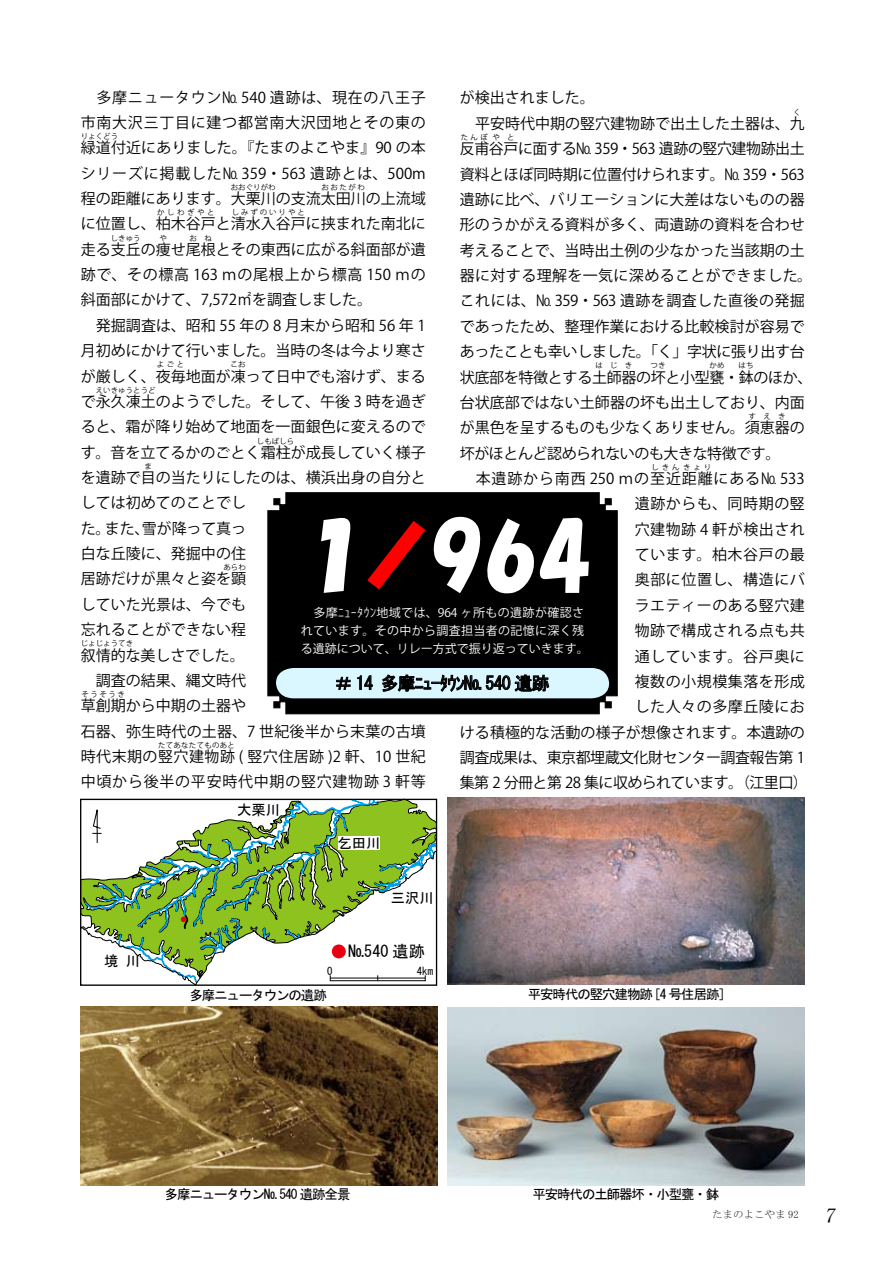
<style>
.page{position:relative;width:893px;height:1263px;background:#fff}
.page>*{position:absolute;margin:0;border:0;box-sizing:border-box;transform-origin:0 0}
.t1{font:82.5px "HGS Soei Kakupoptai";color:#fff}
.t2{font:18px "MS Gothic";letter-spacing:-.04em;color:#000}
.t3{font:16.2px "MS Gothic";color:#000}
.t4{font:15px/25.3px "Koz Go Pro";color:#000}
.t5{font:15px/25.3px "Koz Go Pro";letter-spacing:.035em;color:#000;text-align:right}
.t6{font:15px/25.3px "Koz Go Pro";letter-spacing:-.03em;color:#000}
.t7{font:15px "Koz Go Pro";letter-spacing:.05em;color:#000}
.t8{font:14.4px "MS Gothic";color:#000}
.t9{font:13.95px "MS Gothic";color:#000}
.t10{font:13.5px "MS Gothic";letter-spacing:-.08em;color:#000}
.t11{font:12px/18px "Koz Go Pro";letter-spacing:.03em;color:#fff}
.t12{font:10.8px "MS Gothic";color:#000}
.t13{font:10.5px "MS Mincho";color:#201e1e}
.t14{font:7.5px "Koz Go Pro";letter-spacing:.025em;color:#000}
.t15{font:7.5px "Koz Go Pro";color:#000}
.t16{font:7.5px "Koz Go Pro";letter-spacing:.25em;color:#000}
</style>
<div class="page">
<div style="left:267px;top:492px;width:351px;height:223px;background:#000"></div>
<svg style="left:276px;top:668px;width:333px;height:30px;background:#b6cdd5"></svg>
<svg style="left:352px;top:504px;width:88px;height:102px;background:#1f0000"></svg>
<svg style="left:80px;top:799px;width:357px;height:186px"></svg>
<img style="left:448px;top:798px;width:357px;height:187px">
<div style="left:163px;top:1185px;width:195px;height:20px;border:2px solid #fff"></div>
<img style="left:448px;top:1007px;width:357px;height:179px">
<img style="left:81px;top:1007px;width:357px;height:178px">
<p class="t4" style="left:81px;top:85px;width:347px;text-align:justify">　多摩ニュータウン№ 540 遺跡は、現在の八王子市南大沢三丁目に建つ都営南大沢団地とその東の緑道付近にありました。『たまのよこやま』90 の本</p>
<p class="t4" style="left:460px;top:86px;width:346px">が検出されました。<br>　平安時代中期の竪穴建物跡で出土した土器は、九</p>
<p class="t14" style="left:793px;top:107px;width:9px">く</p>
<p class="t6" style="left:460px;top:136px;width:346px">反甫谷戸に面する№ 359・563 遺跡の竪穴建物跡出土</p>
<p class="t14" style="left:81px;top:132px;width:39px">りょくどう</p>
<p class="t4" style="left:81px;top:161px;width:347px">シリーズに掲載した№ 359・563 遺跡とは、500m程の距離にあります。大栗川の支流太田川の上流域</p>
<p class="t14" style="left:461px;top:133px;width:28px">たんぼ</p>
<p class="t14" style="left:492px;top:133px;width:24px">や と</p>
<p class="t4" style="left:460px;top:162px;width:354px">資料とほぼ同時期に位置付けられます。№ 359・563遺跡に比べ、バリエーションに大差はないものの器形のうかがえる資料が多く、両遺跡の資料を合わせ考えることで、当時出土例の少なかった当該期の土器に対する理解を一気に深めることができました。これには、№ 359・563 遺跡を調査した直後の発掘であったため、整理作業における比較検討が容易であったことも幸いしました。「く」字状に張り出す台状底部を特徴とする土師器の坏と小型甕・鉢のほか、</p>
<p class="t14" style="left:231px;top:182px;width:46px">おおぐりがわ</p>
<p class="t14" style="left:322px;top:182px;width:45px">おおたがわ</p>
<p class="t4" style="left:81px;top:212px;width:346px">に位置し、柏木谷戸と清水入谷戸に挟まれた南北に</p>
<p class="t14" style="left:157px;top:208px;width:59px">かしわぎやと</p>
<p class="t16" style="left:232px;top:208px;width:75px">しみずのいりやと</p>
<p class="t4" style="left:81px;top:237px;width:346px">走る支丘の痩せ尾根とその東西に広がる斜面部が遺</p>
<p class="t14" style="left:111px;top:233px;width:31px">しきゅう</p>
<p class="t14" style="left:160px;top:233px;width:9px">や</p>
<p class="t14" style="left:190px;top:233px;width:24px">お ね</p>
<p class="t4" style="left:81px;top:262px;width:347px">跡で、その標高 163 ｍの尾根上から標高 150 ｍの斜面部にかけて、7,572㎡を調査しました。<br>　発掘調査は、昭和 55 年の 8 月末から昭和 56 年 1月初めにかけて行いました。当時の冬は今より寒さが厳しく、夜毎地面が凍って日中でも溶けず、まる</p>
<p class="t14" style="left:157px;top:360px;width:29px">よごと</p>
<p class="t14" style="left:231px;top:360px;width:16px">こお</p>
<p class="t4" style="left:81px;top:389px;width:346px">で永久凍土のようでした。そして、午後 3 時を過ぎ</p>
<p class="t14" style="left:596px;top:361px;width:38px">はじき</p>
<p class="t14" style="left:650px;top:361px;width:16px">つき</p>
<p class="t14" style="left:709px;top:361px;width:16px">かめ</p>
<p class="t14" style="left:738px;top:361px;width:16px">はち</p>
<p class="t4" style="left:460px;top:390px;width:346px">台状底部ではない土師器の坏も出土しており、内面が黒色を呈するものも少なくありません。須恵器の</p>
<p class="t15" style="left:96px;top:385px;width:61px">えいきゅうとうど</p>
<p class="t4" style="left:81px;top:414px;width:346px">ると、霜が降り始めて地面を一面銀色に変えるのです。音を立てるかのごとく霜柱が成長していく様子</p>
<p class="t14" style="left:748px;top:412px;width:39px">すえき</p>
<p class="t6" style="left:460px;top:441px;width:346px">坏がほとんど認められないのも大きな特徴です。<br>　本遺跡から南西 250 ｍの至近距離にある№ 533</p>
<p class="t14" style="left:257px;top:436px;width:39px">しもばしら</p>
<p class="t4" style="left:81px;top:465px;width:346px">を遺跡で目の当たりにしたのは、横浜出身の自分と</p>
<p class="t14" style="left:144px;top:461px;width:9px">ま</p>
<p class="t4" style="left:81px;top:491px;width:167px;text-align:justify">しては初めてのことでした。また、雪が降って真っ白な丘陵に、発掘中の住居跡だけが黒々と姿を顕</p>
<p class="t14" style="left:652px;top:462px;width:30px">しきん</p>
<p class="t14" style="left:683px;top:462px;width:30px">きょり</p>
<p class="t5" style="left:460px;top:492px;width:349px">遺跡からも、同時期の竪<br>穴建物跡 4 軒が検出され<br>ています。柏木谷戸の最<br>奥部に位置し、構造にバ<br>ラエティーのある竪穴建<br>物跡で構成される点も共<br>通しています。谷戸奥に<br>複数の小規模集落を形成<br>した人々の多摩丘陵にお<br>ける積極的な活動の様子が想像されます。本遺跡の調査成果は、東京都埋蔵文化財センター調査報告第 1集第 2 分冊と第 28 集に収められています。（江里口）</p>
<h1 class="t1" style="left:293px;top:514px;width:299px">１ 964</h1>
<p class="t14" style="left:223px;top:563px;width:24px">あらわ</p>
<p class="t4" style="left:81px;top:592px;width:167px;text-align:justify">していた光景は、今でも忘れることができない程叙情的な美しさでした。</p>
<p class="t11" style="left:301px;top:603px;width:289px;text-indent:12px">多摩ﾆｭｰﾀｳﾝ地域では、964 ヶ所もの遺跡が確認されています。その中から調査担当者の記憶に深く残る遺跡について、リレー方式で振り返っていきます。</p>
<p class="t15" style="left:81px;top:639px;width:54px">じょじょうてき</p>
<p class="t4" style="left:81px;top:668px;width:167px">　調査の結果、縄文時代草創期から中期の土器や</p>
<p class="t2" style="left:334px;top:674px;width:217px">＃ 14 多摩ﾆｭｰﾀｳﾝ№ 540 遺跡</p>
<p class="t14" style="left:82px;top:690px;width:45px">そうそうき</p>
<p class="t4" style="left:81px;top:719px;width:347px">石器、弥生時代の土器、7 世紀後半から末葉の古墳時代末期の竪穴建物跡 ( 竪穴住居跡 )2 軒、10 世紀</p>
<p class="t14" style="left:158px;top:740px;width:78px">たてあなたてものあと</p>
<p class="t7" style="left:81px;top:772px;width:347px">中頃から後半の平安時代中期の竪穴建物跡 3 軒等</p>
<p class="t8" style="left:104px;top:953px;width:37px">境 川</p>
<p class="t8" style="left:237px;top:802px;width:45px">大栗川</p>
<p class="t9" style="left:337px;top:836px;width:45px">乞田川</p>
<p class="t8" style="left:391px;top:891px;width:45px">三沢川</p>
<p class="t3" style="left:348px;top:943px;width:78px">№540 遺跡</p>
<p class="t12" style="left:327px;top:965px;width:7px">0</p>
<p class="t12" style="left:417px;top:965px;width:18px">4km</p>
<p class="t10" style="left:189px;top:988px;width:139px">多摩ニュータウンの遺跡</p>
<p class="t10" style="left:165px;top:1187px;width:187px">多摩ニュータウン№ 540 遺跡全景</p>
<p class="t10" style="left:528px;top:988px;width:206px">平安時代の竪穴建物跡［4 号住居跡］</p>
<p class="t10" style="left:532px;top:1187px;width:189px">平安時代の土師器坏・小型甕・鉢</p>
<p class="t13" style="left:712px;top:1208px;width:88px">たまのよこやま 92</p>
</div>
